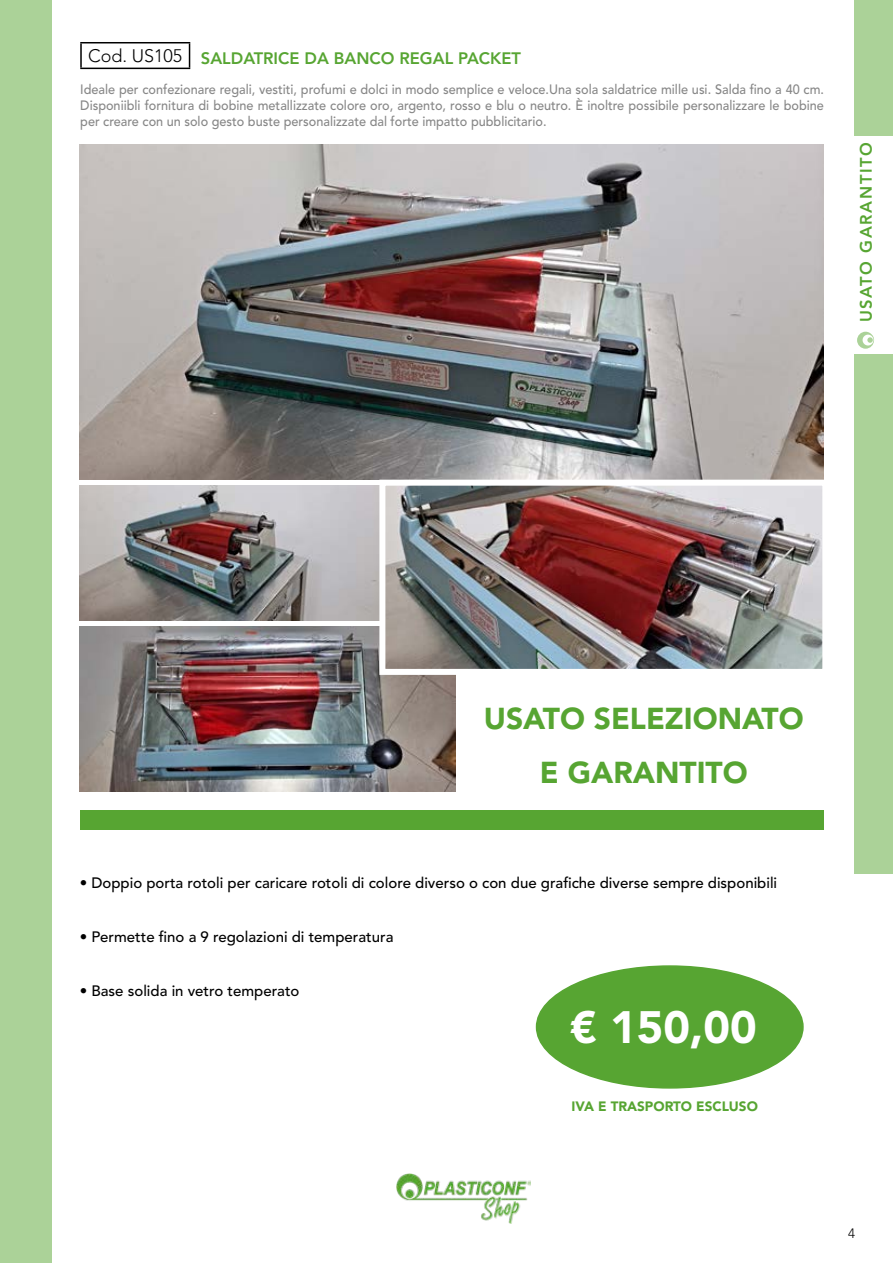
<style>
.page{position:relative;width:893px;height:1263px;background:#fff}
.page>*{position:absolute;margin:0;border:0;box-sizing:border-box;transform-origin:0 0}
.t1{font:900 45px "Avenir LT Std";color:#fff}
.t2{font:900 30px/54px "Avenir LT Std";color:#57a532;text-align:center}
.t3{font:300 18px "Avenir LT Std";color:#000}
.t4{font:800 16.5px "Avenir LT Std";color:#57a532}
.t5{font:800 16.5px "Avenir LT Std";letter-spacing:.1em;color:#57a532}
.t6{font:500 15px "Avenir LT Std";color:#000}
.t7{font:500 13.5px/16.2px "Avenir LT Std";color:#878787;text-align:justify;scale:.94 1}
.t8{font:900 13.5px "Avenir LT Std";color:#57a532}
.t9{font:300 13.5px "Avenir LT Std";color:#000}
</style>
<div class="page">
<div style="left:855px;top:354px;width:38px;height:519px;background:#abd298"></div>
<div style="left:855px;top:0;width:38px;height:136px;background:#abd298"></div>
<svg style="left:857px;top:332px;width:17px;height:17px"></svg>
<div style="left:0;top:0;width:51px;height:1263px;background:#abd298"></div>
<img style="left:396px;top:1173px;width:135px;height:51px">
<img style="left:80px;top:145px;width:743px;height:334px">
<img style="left:80px;top:486px;width:299px;height:135px">
<img style="left:80px;top:626px;width:375px;height:166px">
<img style="left:386px;top:487px;width:435px;height:181px">
<div style="left:379px;top:480px;width:449px;height:195px;border:6px solid #fff"></div>
<div style="left:80px;top:810px;width:744px;height:19px;background:#57a532"></div>
<div style="left:536px;top:966px;width:267px;height:122px;background:#57a532;border-radius:50%"></div>
<hr style="left:80px;top:42px;width:110px;height:1px;background:#000">
<hr style="left:80px;top:43px;width:2px;height:25px;background:#000">
<svg style="left:189px;top:43px;width:1px;height:25px"></svg>
<hr style="left:80px;top:68px;width:110px;height:1px;background:#000">
<h3 class="t3" style="left:88px;top:46px;width:96px">Cod. US105</h3>
<p class="t4" style="left:201px;top:48px;width:322px">SALDATRICE DA BANCO REGAL PACKET</p>
<p class="t7" style="left:80px;top:81px;width:793px">Ideale per confezionare regali, vestiti, profumi e dolci in modo semplice e veloce.Una sola saldatrice mille usi. Salda fino a 40 cm.<br>Disponiibli fornitura di bobine metallizzate colore oro, argento, rosso e blu o neutro. È inoltre possibile personalizzare le bobine per creare con un solo gesto buste personalizzate dal forte impatto pubblicitario.</p>
<p class="t5" style="left:856px;top:322px;width:182px;rotate:-90deg">USATO GARANTITO</p>
<h2 class="t2" style="left:484px;top:691px;width:321px">USATO SELEZIONATO<br>E GARANTITO</h2>
<p class="t6" style="left:80px;top:874px;width:699px">• Doppio porta rotoli per caricare rotoli di colore diverso o con due grafiche diverse sempre disponibili</p>
<p class="t6" style="left:80px;top:928px;width:315px">• Permette fino a 9 regolazioni di temperatura</p>
<p class="t6" style="left:80px;top:982px;width:221px">• Base solida in vetro temperato</p>
<h1 class="t1" style="left:570px;top:1000px;width:188px">€ 150,00</h1>
<p class="t8" style="left:571px;top:1098px;width:188px">IVA E TRASPORTO ESCLUSO</p>
<p class="t9" style="left:848px;top:1225px;width:9px">4</p>
</div>
